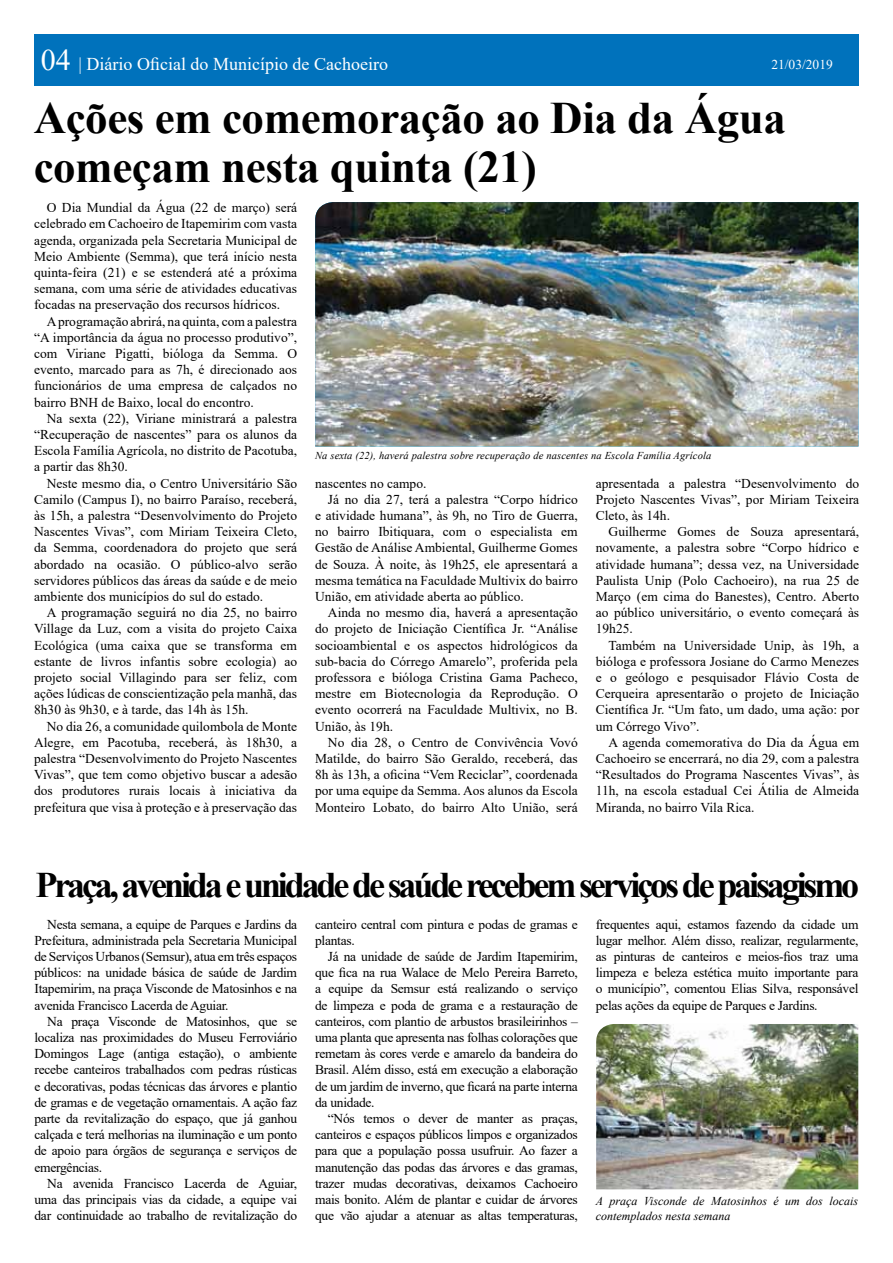
<style>
.page{position:relative;width:893px;height:1263px;background:#fff}
.page>*{position:absolute;margin:0;border:0;box-sizing:border-box;transform-origin:0 0}
.t1{font:700 45px/49.5px "Times New Roman";letter-spacing:-.01em;color:#000}
.t2{font:700 36px "Times New Roman";letter-spacing:-.085em;color:#000}
.t3{font:18px "Times New Roman";color:#fff}
.t4{font:13.5px/16.2px "Times New Roman";color:#000;text-align:justify}
.t5{font:13.5px/16.2px "Times New Roman";letter-spacing:-.02em;color:#000}
.t6{font:13.5px "Times New Roman";color:#fff}
.t7{font:italic 12px/14.4px "Times New Roman";color:#000}
.t8{font:italic 10.5px "Times New Roman";letter-spacing:.015em;color:#000}
.s1{font-size:30px}
</style>
<div class="page">
<img style="left:315px;top:202px;width:543px;height:244px">
<div style="left:34px;top:34px;width:824px;height:52px;background:#0072bc"></div>
<img style="left:596px;top:1024px;width:262px;height:165px">
<h3 class="t3" style="left:41px;top:51px;width:349px"><span class="s1">04</span> | Diário Oficial do Município de Cachoeiro</h3>
<p class="t6" style="left:771px;top:54px;width:63px">21/03/2019</p>
<h1 class="t1" style="left:34px;top:91px;width:754px">Ações em comemoração ao Dia da Água começam nesta quinta (21)</h1>
<p class="t4" style="left:34px;top:199px;width:265px;text-indent:13px">O Dia Mundial da Água (22 de março) será celebrado em Cachoeiro de Itapemirim com vasta agenda, organizada pela Secretaria Municipal de Meio Ambiente (Semma), que terá início nesta quinta-feira (21) e se estenderá até a próxima semana, com uma série de atividades educativas focadas na preservação dos recursos hídricos.</p>
<p class="t4" style="left:34px;top:312px;width:265px;text-indent:13px">A programação abrirá, na quinta, com a palestra “A importância da água no processo produtivo”, com Viriane Pigatti, bióloga da Semma. O evento, marcado para as 7h, é direcionado aos funcionários de uma empresa de calçados no bairro BNH de Baixo, local do encontro.</p>
<p class="t4" style="left:34px;top:410px;width:264px;text-indent:13px">Na sexta (22), Viriane ministrará a palestra “Recuperação de nascentes” para os alunos da Escola Família Agrícola, no distrito de Pacotuba, a partir das 8h30.</p>
<p class="t4" style="left:34px;top:474px;width:264px;text-indent:13px">Neste mesmo dia, o Centro Universitário São Camilo (Campus I), no bairro Paraíso, receberá, às 15h, a palestra “Desenvolvimento do Projeto Nascentes Vivas”, com Miriam Teixeira Cleto, da Semma, coordenadora do projeto que será abordado na ocasião. O público-alvo serão servidores públicos das áreas da saúde e de meio ambiente dos municípios do sul do estado.</p>
<p class="t4" style="left:34px;top:604px;width:265px;text-indent:13px">A programação seguirá no dia 25, no bairro Village da Luz, com a visita do projeto Caixa Ecológica (uma caixa que se transforma em estante de livros infantis sobre ecologia) ao projeto social Villagindo para ser feliz, com ações lúdicas de conscientização pela manhã, das 8h30 às 9h30, e à tarde, das 14h às 15h.</p>
<p class="t4" style="left:34px;top:717px;width:265px;text-indent:13px">No dia 26, a comunidade quilombola de Monte Alegre, em Pacotuba, receberá, às 18h30, a palestra “Desenvolvimento do Projeto Nascentes Vivas”, que tem como objetivo buscar a adesão dos produtores rurais locais à iniciativa da prefeitura que visa à proteção e à preservação das</p>
<p class="t8" style="left:315px;top:448px;width:398px">Na sexta (22), haverá palestra sobre recuperação de nascentes na Escola Família Agrícola</p>
<p class="t4" style="left:315px;top:474px;width:113px">nascentes no campo.</p>
<p class="t4" style="left:328px;top:491px;width:251px">Já no dia 27, terá a palestra “Corpo hídrico</p>
<p class="t4" style="left:315px;top:507px;width:264px">e atividade humana”, às 9h, no Tiro de Guerra,</p>
<p class="t4" style="left:315px;top:523px;width:264px">no bairro Ibitiquara, com o especialista em</p>
<p class="t4" style="left:315px;top:539px;width:264px">Gestão de Análise Ambiental, Guilherme Gomes</p>
<p class="t4" style="left:315px;top:555px;width:264px">de Souza. À noite, às 19h25, ele apresentará a</p>
<p class="t4" style="left:315px;top:572px;width:264px">mesma temática na Faculdade Multivix do bairro</p>
<p class="t4" style="left:315px;top:588px;width:210px">União, em atividade aberta ao público.</p>
<p class="t4" style="left:328px;top:604px;width:251px">Ainda no mesmo dia, haverá a apresentação</p>
<p class="t4" style="left:315px;top:620px;width:264px">do projeto de Iniciação Científica Jr. “Análise</p>
<p class="t4" style="left:315px;top:636px;width:264px">socioambiental e os aspectos hidrológicos da</p>
<p class="t4" style="left:315px;top:653px;width:264px">sub-bacia do Córrego Amarelo”, proferida pela</p>
<p class="t4" style="left:315px;top:669px;width:264px">professora e bióloga Cristina Gama Pacheco,</p>
<p class="t4" style="left:315px;top:685px;width:264px">mestre em Biotecnologia da Reprodução. O</p>
<p class="t4" style="left:315px;top:701px;width:264px">evento ocorrerá na Faculdade Multivix, no B.</p>
<p class="t4" style="left:315px;top:717px;width:79px">União, às 19h.</p>
<p class="t4" style="left:328px;top:734px;width:251px">No dia 28, o Centro de Convivência Vovó</p>
<p class="t4" style="left:315px;top:750px;width:264px">Matilde, do bairro São Geraldo, receberá, das</p>
<p class="t4" style="left:315px;top:766px;width:264px">8h às 13h, a oficina “Vem Reciclar”, coordenada</p>
<p class="t4" style="left:315px;top:782px;width:264px">por uma equipe da Semma. Aos alunos da Escola</p>
<p class="t4" style="left:315px;top:798px;width:264px">Monteiro Lobato, do bairro Alto União, será</p>
<p class="t4" style="left:596px;top:474px;width:265px">apresentada a palestra “Desenvolvimento do Projeto Nascentes Vivas”, por Miriam Teixeira Cleto, às 14h.</p>
<p class="t4" style="left:596px;top:523px;width:265px;text-indent:13px">Guilherme Gomes de Souza apresentará, novamente, a palestra sobre “Corpo hídrico e atividade humana”; dessa vez, na Universidade Paulista Unip (Polo Cachoeiro), na rua 25 de Março (em cima do Banestes), Centro. Aberto ao público universitário, o evento começará às 19h25.</p>
<p class="t4" style="left:596px;top:636px;width:265px;text-indent:13px">Também na Universidade Unip, às 19h, a bióloga e professora Josiane do Carmo Menezes e o geólogo e pesquisador Flávio Costa de Cerqueira apresentarão o projeto de Iniciação Científica Jr. “Um fato, um dado, uma ação: por um Córrego Vivo”.</p>
<p class="t4" style="left:596px;top:734px;width:265px;text-indent:13px">A agenda comemorativa do Dia da Água em Cachoeiro se encerrará, no dia 29, com a palestra “Resultados do Programa Nascentes Vivas”, às 11h, na escola estadual Cei Átilia de Almeida Miranda, no bairro Vila Rica.</p>
<h2 class="t2" style="left:36px;top:859px;width:825px">Praça, avenida e unidade de saúde recebem serviços de paisagismo</h2>
<p class="t4" style="left:34px;top:915px;width:264px;text-indent:13px">Nesta semana, a equipe de Parques e Jardins da Prefeitura, administrada pela Secretaria Municipal de Serviços Urbanos (Semsur), atua em três espaços públicos: na unidade básica de saúde de Jardim Itapemirim, na praça Visconde de Matosinhos e na avenida Francisco Lacerda de Aguiar.</p>
<p class="t4" style="left:34px;top:1013px;width:264px;text-indent:13px">Na praça Visconde de Matosinhos, que se localiza nas proximidades do Museu Ferroviário Domingos Lage (antiga estação), o ambiente recebe canteiros trabalhados com pedras rústicas e decorativas, podas técnicas das árvores e plantio de gramas e de vegetação ornamentais. A ação faz parte da revitalização do espaço, que já ganhou calçada e terá melhorias na iluminação e um ponto de apoio para órgãos de segurança e serviços de emergências.</p>
<p class="t4" style="left:34px;top:1175px;width:264px;text-indent:13px">Na avenida Francisco Lacerda de Aguiar, uma das principais vias da cidade, a equipe vai dar continuidade ao trabalho de revitalização do</p>
<p class="t5" style="left:315px;top:915px;width:264px">canteiro central com pintura e podas de gramas e plantas.</p>
<p class="t4" style="left:315px;top:948px;width:264px;text-indent:13px">Já na unidade de saúde de Jardim Itapemirim, que fica na rua Walace de Melo Pereira Barreto, a equipe da Semsur está realizando o serviço de limpeza e poda de grama e a restauração de canteiros, com plantio de arbustos brasileirinhos – uma planta que apresenta nas folhas colorações que remetam às cores verde e amarelo da bandeira do Brasil. Além disso, está em execução a elaboração de um jardim de inverno, que ficará na parte interna da unidade.</p>
<p class="t4" style="left:315px;top:1110px;width:264px;text-indent:13px">“Nós temos o dever de manter as praças, canteiros e espaços públicos limpos e organizados para que a população possa usufruir. Ao fazer a manutenção das podas das árvores e das gramas, trazer mudas decorativas, deixamos Cachoeiro mais bonito. Além de plantar e cuidar de árvores que vão ajudar a atenuar as altas temperaturas,</p>
<p class="t4" style="left:596px;top:915px;width:264px">frequentes aqui, estamos fazendo da cidade um lugar melhor. Além disso, realizar, regularmente, as pinturas de canteiros e meios-fios traz uma limpeza e beleza estética muito importante para o município”, comentou Elias Silva, responsável pelas ações da equipe de Parques e Jardins.</p>
<p class="t7" style="left:596px;top:1194px;width:264px">A praça Visconde de Matosinhos é um dos locais contemplados nesta semana</p>
</div>
